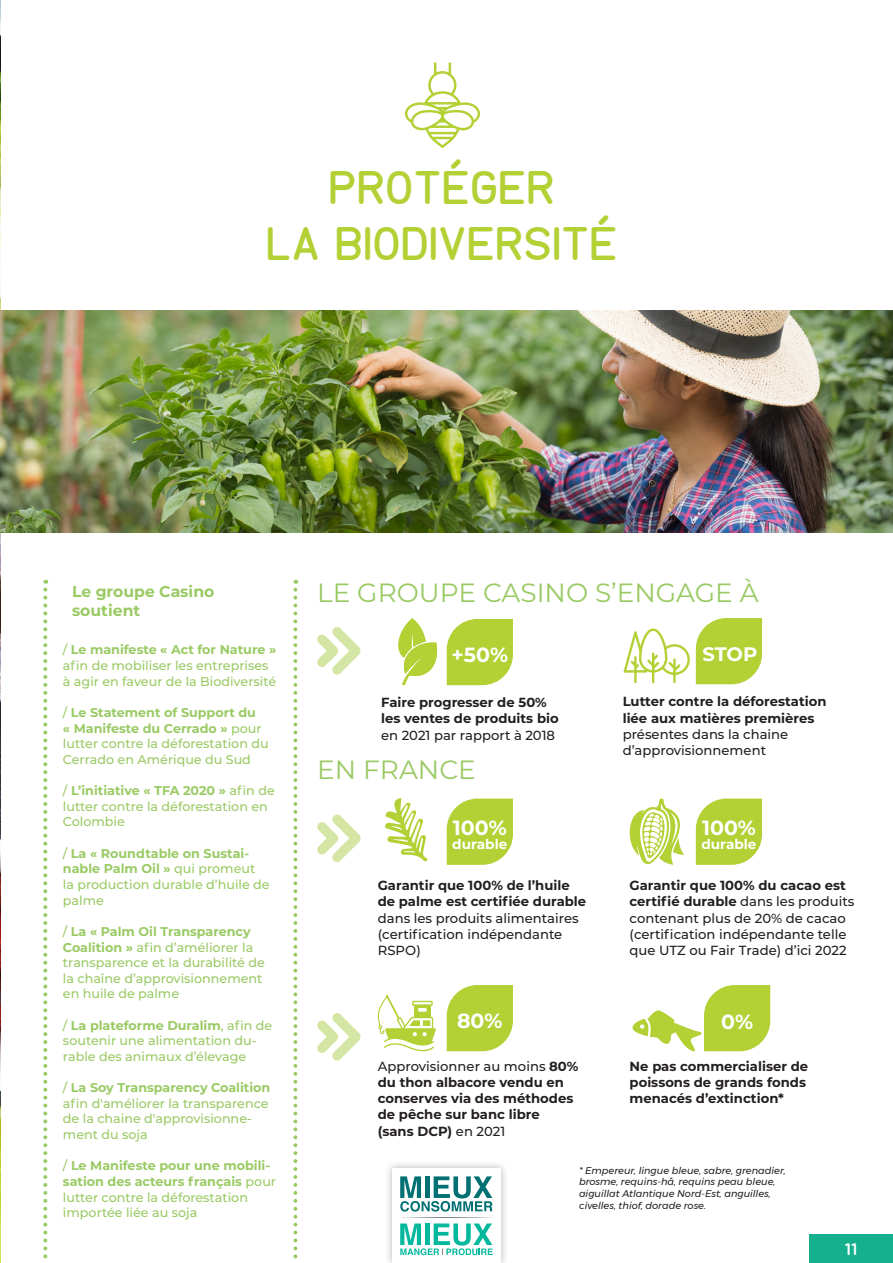
<style>
.page{position:relative;width:893px;height:1263px;background:#fff}
.page>*{position:absolute;margin:0;border:0;box-sizing:border-box;transform-origin:0 0}
.t1{font:46.95px "TGL0 17";color:#b3d034}
.t2{font:26.4px "Montserrat";color:#9aca64}
.t3{font:700 20.55px "Montserrat";color:#fff}
.t4{font:700 19.5px "Montserrat";color:#fff}
.t5{font:500 16.5px "Gotham Rounded";color:#fff}
.t6{font:700 15.6px "Montserrat";color:#9aca64}
.t7{font:700 13.65px "Montserrat";color:#fff}
.t8{font:700 13.2px/16px "Montserrat";color:#231f20}
.t9{font:500 13.2px/16px "Montserrat";color:#231f20}
.t10{font:500 12.75px/15.6px "Montserrat";color:#9aca64}
.t11{font:italic 9.75px/11.7px "Montserrat";color:#231f20}
.s1{font-weight:700}
.s2{font-weight:500}
</style>
<div class="page">
<div style="left:384px;top:1160px;width:125px;height:103px;background:#231f20;opacity:.35"></div>
<div style="left:392px;top:1168px;width:109px;height:95px;background:#fff"></div>
<svg style="left:400px;top:1176px;width:92px;height:35px"></svg>
<svg style="left:400px;top:1223px;width:93px;height:32px"></svg>
<svg style="left:401px;top:1217px;width:45px;height:1px"></svg>
<svg style="left:446px;top:1217px;width:47px;height:1px"></svg>
<div style="left:809px;top:1234px;width:84px;height:29px;background:#15b08d"></div>
<img style="left:0;top:0;width:1px;height:1263px">
<img style="left:0;top:310px;width:893px;height:222px">
<svg style="left:447px;top:619px;width:66px;height:66px;background:#b9d446"></svg>
<svg style="left:447px;top:798px;width:66px;height:67px;background:#bad448"></svg>
<svg style="left:696px;top:798px;width:66px;height:67px;background:#bad448"></svg>
<svg style="left:447px;top:985px;width:66px;height:66px;background:#b9d446"></svg>
<svg style="left:385px;top:798px;width:43px;height:64px"></svg>
<svg style="left:405px;top:62px;width:75px;height:86px"></svg>
<svg style="left:629px;top:798px;width:55px;height:67px"></svg>
<svg style="left:378px;top:994px;width:58px;height:57px"></svg>
<svg style="left:632px;top:985px;width:138px;height:66px"></svg>
<svg style="left:293px;top:580px;width:4px;height:679px"></svg>
<svg style="left:43px;top:580px;width:4px;height:679px"></svg>
<svg style="left:317px;top:627px;width:44px;height:48px"></svg>
<svg style="left:317px;top:814px;width:44px;height:48px"></svg>
<svg style="left:317px;top:1013px;width:44px;height:47px"></svg>
<svg style="left:623px;top:618px;width:139px;height:66px"></svg>
<svg style="left:398px;top:618px;width:39px;height:67px"></svg>
<p class="t1" style="left:329px;top:159px;width:228px">PROTÉGER</p>
<p class="t1" style="left:266px;top:216px;width:354px">LA BIODIVERSITÉ</p>
<p class="t6" style="left:72px;top:580px;width:144px">Le groupe Casino</p>
<p class="t6" style="left:72px;top:600px;width:70px">soutient</p>
<p class="t2" style="left:317px;top:575px;width:443px">LE GROUPE CASINO S’ENGAGE À</p>
<p class="t10" style="left:63px;top:642px;width:215px">/ <span class="s1">Le manifeste « Act for Nature » </span>afin de mobiliser les entreprises à agir en faveur de la Biodiversité</p>
<p class="t10" style="left:63px;top:704px;width:207px">/ <span class="s1">Le Statement of Support du<br>« Manifeste du Cerrado »</span> pour lutter contre la déforestation du<br>Cerrado en Amérique du Sud</p>
<p class="t10" style="left:63px;top:782px;width:213px">/ <span class="s1">L’initiative « TFA 2020 »</span> afin de lutter contre la déforestation en<br>Colombie</p>
<p class="t10" style="left:63px;top:845px;width:208px">/ <span class="s1">La « Roundtable on Sustai&shy;nable Palm Oil »</span> qui promeut<br>la production durable d’huile de palme</p>
<p class="t10" style="left:63px;top:923px;width:203px">/ <span class="s1">La « Palm Oil Transparency<br>Coalition »</span> afin d’améliorer la transparence et la durabilité de la chaîne d’approvisionnement en huile de palme</p>
<p class="t10" style="left:63px;top:1017px;width:211px">/ <span class="s1">La plateforme Duralim</span>, afin de soutenir une alimentation du&shy;rable des animaux d’élevage</p>
<p class="t10" style="left:63px;top:1079px;width:209px">/ <span class="s1">La Soy Transparency Coalition </span>afin d'améliorer la transparence de la chaine d'approvisionne&shy;ment du soja</p>
<p class="t10" style="left:63px;top:1157px;width:215px">/ <span class="s1">Le Manifeste pour une mobili&shy;sation des acteurs français</span> pour lutter contre la déforestation importée liée au soja</p>
<p class="t3" style="left:452px;top:640px;width:58px">+50%</p>
<p class="t4" style="left:702px;top:640px;width:56px">STOP</p>
<p class="t8" style="left:381px;top:694px;width:179px">Faire progresser de 50% les ventes de produits bio</p>
<p class="t9" style="left:381px;top:726px;width:175px">en 2021 par rapport à 2018</p>
<p class="t8" style="left:623px;top:693px;width:205px">Lutter contre la déforestation liée aux matières premières <span class="s2">présentes dans la chaine d’approvisionnement</span></p>
<p class="t2" style="left:317px;top:751px;width:160px">EN FRANCE</p>
<p class="t3" style="left:453px;top:813px;width:55px">100%</p>
<p class="t7" style="left:452px;top:834px;width:57px">durable</p>
<p class="t3" style="left:702px;top:813px;width:55px">100%</p>
<p class="t7" style="left:701px;top:834px;width:57px">durable</p>
<p class="t9" style="left:378px;top:877px;width:210px"><span class="s1">Garantir que 100% de l’huile de palme est certifiée durable </span>dans les produits alimentaires (certification indépendante<br>RSPO)</p>
<p class="t9" style="left:630px;top:877px;width:226px"><span class="s1">Garantir que 100% du cacao est certifié durable</span> dans les produits contenant plus de 20% de cacao (certification indépendante telle que UTZ ou Fair Trade) d’ici 2022</p>
<p class="t3" style="left:457px;top:1006px;width:47px">80%</p>
<p class="t3" style="left:721px;top:1007px;width:33px">0%</p>
<p class="t8" style="left:378px;top:1058px;width:202px"><span class="s2">Approvisionner au moins</span> 80% du thon albacore vendu en conserves via des méthodes de pêche sur banc libre (sans DCP) <span class="s2">en 2021</span></p>
<p class="t8" style="left:630px;top:1058px;width:180px">Ne pas commercialiser de poissons de grands fonds menacés d’extinction*</p>
<p class="t11" style="left:579px;top:1164px;width:208px">* Empereur, lingue bleue, sabre, grenadier, brosme, requins-hâ, requins peau bleue, aiguillat Atlantique Nord-Est, anguilles,</p>
<p class="t11" style="left:579px;top:1199px;width:129px">civelles, thiof, dorade rose.</p>
<p class="t5" style="left:845px;top:1237px;width:15px">11</p>
</div>
